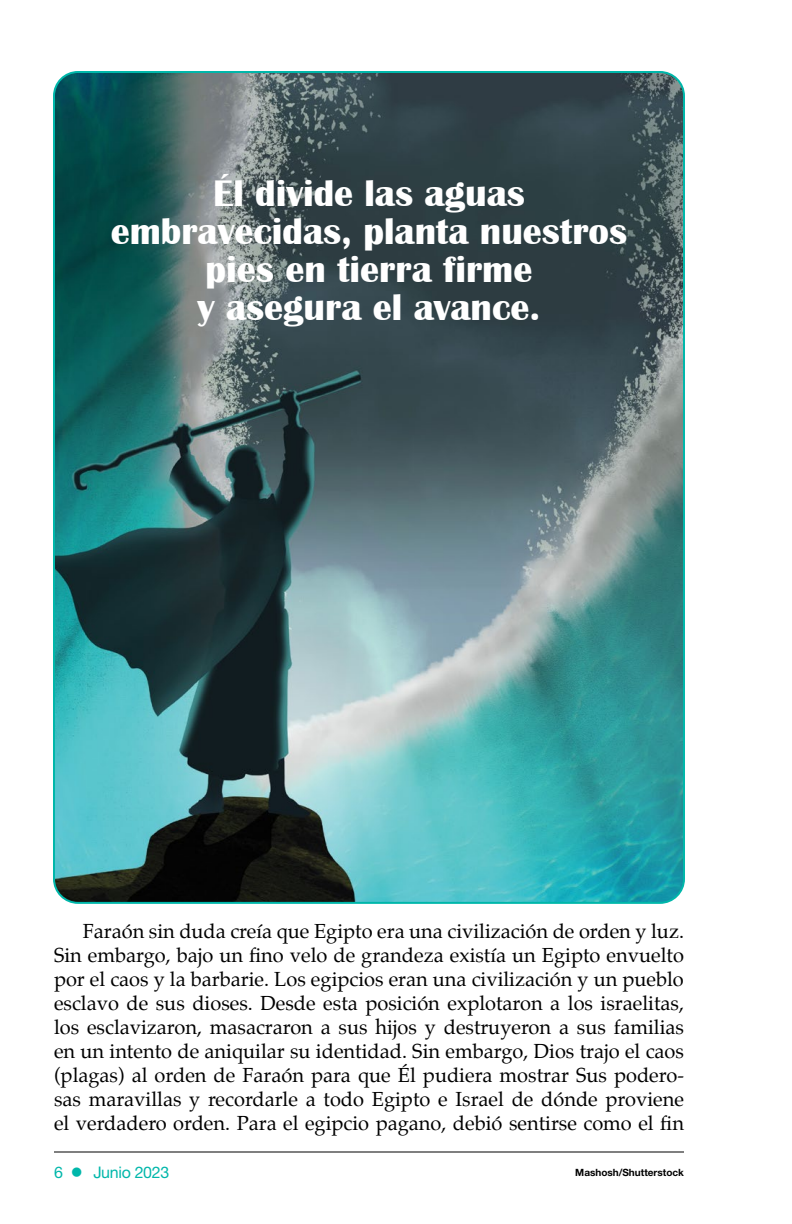
<style>
.page{position:relative;width:792px;height:1224px;background:#fff}
.page>*{position:absolute;margin:0;border:0;box-sizing:border-box;transform-origin:0 0}
.t1{font:700 38px/38px "Britannic";color:#fff;text-align:center}
.t2{font:20px/24px "Palatino CE";color:#000;text-align:justify}
.t3{font:16px "Helvetica Neue LT Std";letter-spacing:-.02em;color:#00b7aa}
.t4{font:700 10px "Helvetica Neue LT Std";color:#000}
</style>
<div class="page">
<hr style="left:54px;top:1152px;width:630px;height:1px;background:#000">
<img style="left:54px;top:72px;width:630px;height:829px">
<p class="t1" style="left:111px;top:175px;width:518px">Él divide las aguas embravecidas, planta nuestros pies en tierra firme<br>y asegura el avance.</p>
<p class="t2" style="left:54px;top:921px;width:632px;text-indent:29px">Faraón sin duda creía que Egipto era una civilización de orden y luz.<br>Sin embargo, bajo un fino velo de grandeza existía un Egipto envuelto por el caos y la barbarie. Los egipcios eran una civilización y un pueblo esclavo de sus dioses. Desde esta posición explotaron a los israelitas, los esclavizaron, masacraron a sus hijos y destruyeron a sus familias en un intento de aniquilar su identidad. Sin embargo, Dios trajo el caos (plagas) al orden de Faraón para que Él pudiera mostrar Sus podero&shy;sas maravillas y recordarle a todo Egipto e Israel de dónde proviene el verdadero orden. Para el egipcio pagano, debió sentirse como el fin</p>
<p class="t4" style="left:575px;top:1167px;width:110px">Mashosh/Shutterstock</p>
<p class="t3" style="left:54px;top:1162px;width:117px">6 ● Junio 2023</p>
</div>
